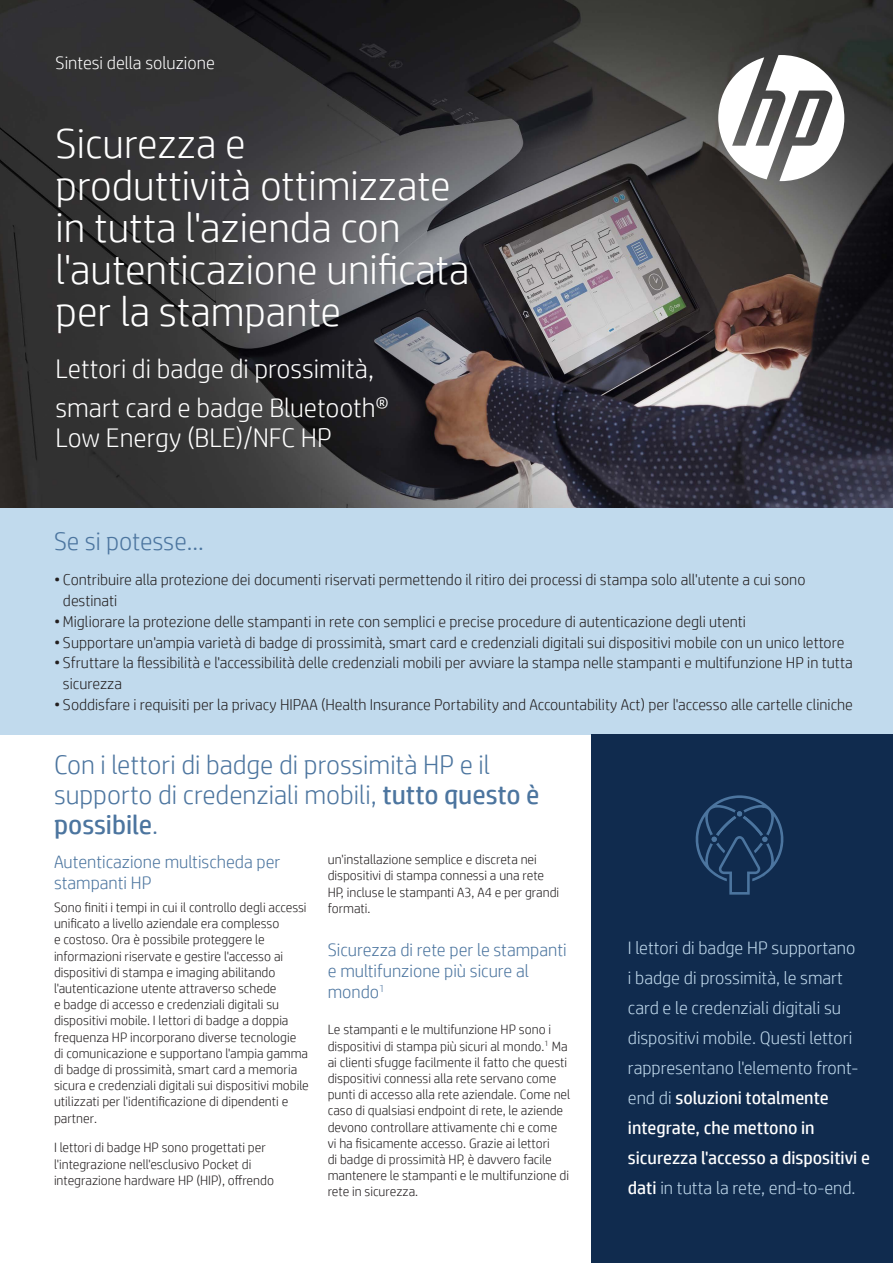
<style>
.page{position:relative;width:893px;height:1263px;background:#fff}
.page>*{position:absolute;margin:0;border:0;box-sizing:border-box;transform-origin:0 0}
.t1{font:300 42px/42px "HP Simplified";color:#fff}
.t2{font:300 27px/30px "HP Simplified";color:#4c759f}
.t3{font:300 27px/39px "HP Simplified";color:#fff}
.t4{font:300 25.5px "HP Simplified";color:#4c759f}
.t5{font:300 18px/30px "HP Simplified";color:#c1daed}
.t6{font:300 18px/21px "HP Simplified";color:#4c759f}
.t7{font:300 18px "HP Simplified";color:#fff}
.t8{font:300 15.75px/21px "HP Simplified";color:#231f20}
.t9{font:300 13.5px/16.2px "HP Simplified";color:#231f20}
.s1{font-weight:400}
.s2{font-weight:400;color:#fff}
</style>
<div class="page">
<img style="left:0;top:0;width:893px;height:508px">
<svg style="left:718px;top:55px;width:126px;height:126px"></svg>
<div style="left:0;top:508px;width:893px;height:227px;background:#c1daed"></div>
<div style="left:591px;top:734px;width:302px;height:529px;background:#102b4e"></div>
<svg style="left:695px;top:795px;width:89px;height:100px"></svg>
<h3 class="t7" style="left:56px;top:51px;width:161px">Sintesi della soluzione</h3>
<h1 class="t1" style="left:56px;top:121px;width:415px">Sicurezza e<br>produttività ottimizzate in tutta l'azienda con l'autenticazione unificata per la stampante</h1>
<h2 class="t3" style="left:56px;top:349px;width:335px">Lettori di badge di prossimità, smart card e badge Bluetooth®</h2>
<h2 class="t3" style="left:56px;top:418px;width:278px">Low Energy (BLE)/NFC HP</h2>
<h3 class="t4" style="left:54px;top:524px;width:151px">Se si potesse…</h3>
<p class="t8" style="left:63px;top:568px;width:744px;text-indent:-9px">• Contribuire alla protezione dei documenti riservati permettendo il ritiro dei processi di stampa solo all'utente a cui sono destinati</p>
<p class="t8" style="left:54px;top:610px;width:693px">• Migliorare la protezione delle stampanti in rete con semplici e precise procedure di autenticazione degli utenti</p>
<p class="t8" style="left:54px;top:631px;width:792px">• Supportare un'ampia varietà di badge di prossimità, smart card e credenziali digitali sui dispositivi mobile con un unico lettore</p>
<p class="t8" style="left:63px;top:652px;width:791px;text-indent:-9px">• Sfruttare la flessibilità e l'accessibilità delle credenziali mobili per avviare la stampa nelle stampanti e multifunzione HP in tutta sicurezza</p>
<p class="t8" style="left:54px;top:694px;width:800px">• Soddisfare i requisiti per la privacy HIPAA (Health Insurance Portability and Accountability Act) per l'accesso alle cartelle cliniche</p>
<h2 class="t2" style="left:54px;top:749px;width:487px">Con i lettori di badge di prossimità HP e il supporto di credenziali mobili, <span class="s1">tutto questo è possibile</span>.</h2>
<h3 class="t6" style="left:54px;top:851px;width:228px">Autenticazione multischeda per stampanti HP</h3>
<p class="t9" style="left:54px;top:899px;width:256px">Sono finiti i tempi in cui il controllo degli accessi unificato a livello aziendale era complesso<br>e costoso. Ora è possibile proteggere le informazioni riservate e gestire l'accesso ai dispositivi di stampa e imaging abilitando l'autenticazione utente attraverso schede<br>e badge di accesso e credenziali digitali su dispositivi mobile. I lettori di badge a doppia frequenza HP incorporano diverse tecnologie di comunicazione e supportano l'ampia gamma di badge di prossimità, smart card a memoria sicura e credenziali digitali sui dispositivi mobile utilizzati per l'identificazione di dipendenti e partner.</p>
<p class="t9" style="left:54px;top:1139px;width:222px">I lettori di badge HP sono progettati per l'integrazione nell'esclusivo Pocket di integrazione hardware HP (HIP), offrendo</p>
<p class="t9" style="left:328px;top:851px;width:233px">un'installazione semplice e discreta nei dispositivi di stampa connessi a una rete HP, incluse le stampanti A3, A4 e per grandi formati.</p>
<h3 class="t6" style="left:328px;top:939px;width:240px">Sicurezza di rete per le stampanti e multifunzione più sicure al mondo<sup>1</sup></h3>
<p class="t9" style="left:328px;top:1021px;width:244px">Le stampanti e le multifunzione HP sono i dispositivi di stampa più sicuri al mondo.<sup>1</sup> Ma ai clienti sfugge facilmente il fatto che questi dispositivi connessi alla rete servano come punti di accesso alla rete aziendale. Come nel caso di qualsiasi endpoint di rete, le aziende devono controllare attivamente chi e come<br>vi ha fisicamente accesso. Grazie ai lettori<br>di badge di prossimità HP, è davvero facile mantenere le stampanti e le multifunzione di rete in sicurezza.</p>
<p class="t5" style="left:628px;top:933px;width:243px">I lettori di badge HP supportano<br>i badge di prossimità, le smart card e le credenziali digitali su dispositivi mobile. Questi lettori rappresentano l'elemento front&shy;end di <span class="s2">soluzioni totalmente integrate, che mettono in sicurezza l'accesso a dispositivi e dati</span> in tutta la rete, end-to-end.</p>
</div>
